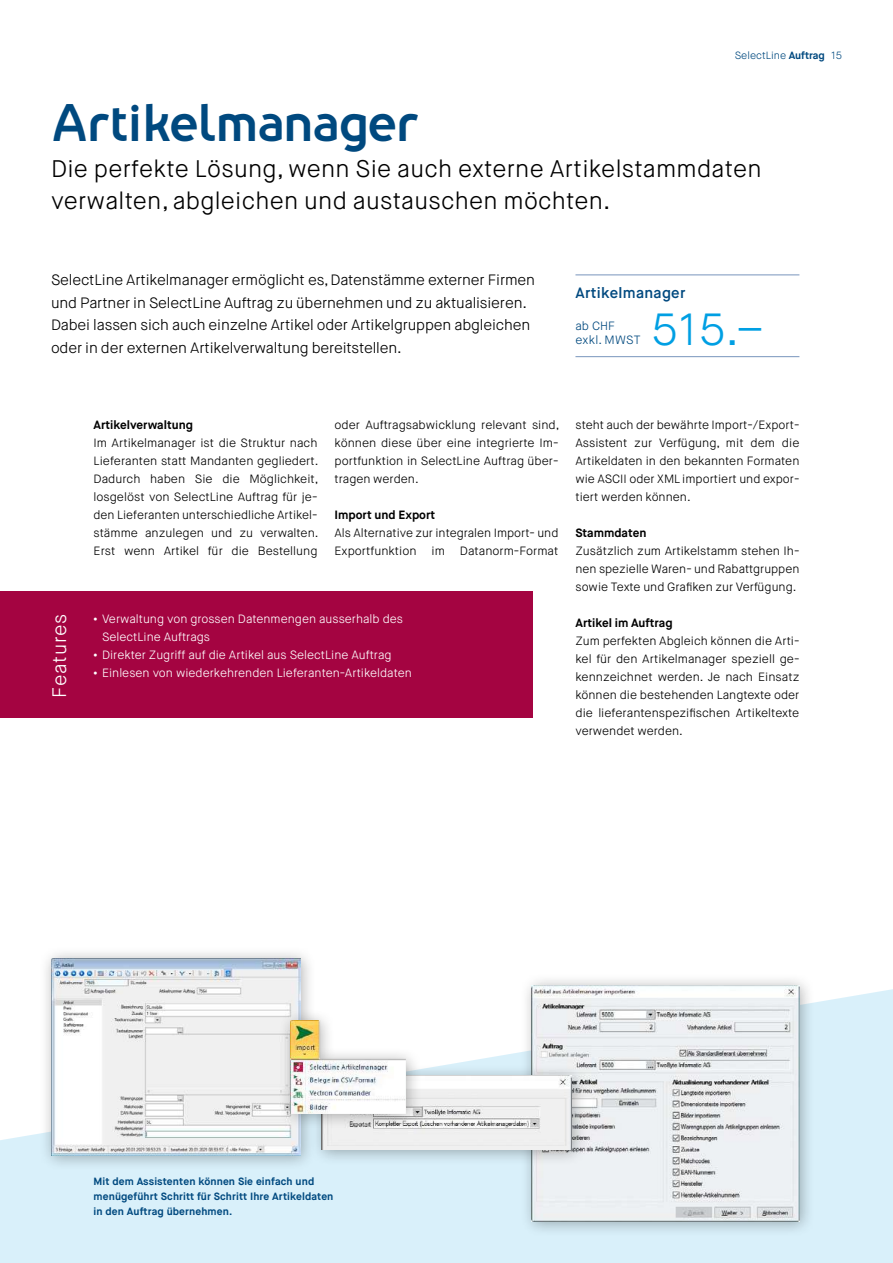
<style>
.page{position:relative;width:893px;height:1263px;background:#fff}
.page>*{position:absolute;margin:0;border:0;box-sizing:border-box;transform-origin:0 0}
.t1{font:700 48px "Nevo";letter-spacing:-.01em;color:#00497f}
.t2{font:300 45px "Maison Neue";color:#009fe3}
.t3{font:300 24px/31.5px "Maison Neue";letter-spacing:.01em;color:#000}
.t4{font:300 19.5px "Maison Neue";letter-spacing:.04em;color:#fff}
.t5{font:300 15px/22.5px "Maison Neue";letter-spacing:-.01em;color:#000}
.t6{font:600 15px "Maison Neue";letter-spacing:.02em;color:#00497f}
.t7{font:300 12px/18px "Maison Neue";color:#000;text-align:justify}
.t8{font:300 12px/18px "Maison Neue";color:#fff}
.t9{font:700 12px "Maison Neue";color:#000}
.t10{font:300 12px/13.5px "Maison Neue";letter-spacing:.01em;color:#00497f}
.t11{font:700 10.5px/15px "Maison Neue";letter-spacing:.01em;color:#00497f}
.t12{font:300 10.5px "Maison Neue";color:#00497f}
.s1{font-weight:700}
</style>
<div class="page">
<div style="left:0;top:591px;width:533px;height:126px;background:#a40441"></div>
<hr style="left:575px;top:275px;width:224px;height:1px;background:#7895bc">
<hr style="left:575px;top:356px;width:224px;height:1px;background:#7895bc">
<svg style="left:0;top:989px;width:893px;height:274px;fill:#d9f0fa"></svg>
<div style="left:520px;top:973px;width:296px;height:264px;background:#000;opacity:.3"></div>
<img style="left:532px;top:985px;width:267px;height:236px">
<div style="left:39px;top:946px;width:278px;height:226px;background:#000;opacity:.3"></div>
<img style="left:51px;top:958px;width:249px;height:197px">
<div style="left:309px;top:1063px;width:279px;height:103px;background:#000;opacity:.3"></div>
<img style="left:321px;top:1075px;width:251px;height:74px">
<div style="left:278px;top:1009px;width:144px;height:120px;background:#000;opacity:.3"></div>
<img style="left:290px;top:1020px;width:116px;height:93px">
<p class="t12" style="left:735px;top:49px;width:92px">SelectLine <span class="s1">Auftrag</span></p>
<p class="t12" style="left:831px;top:49px;width:12px">15</p>
<h1 class="t1" style="left:51px;top:94px;width:370px">Artikelmanager</h1>
<h3 class="t3" style="left:51px;top:153px;width:712px">Die perfekte Lösung, wenn Sie auch externe Artikelstammdaten verwalten, abgleichen und austauschen möchten.</h3>
<p class="t5" style="left:51px;top:269px;width:486px">SelectLine Artikelmanager ermöglicht es, Datenstämme externer Firmen und Partner in SelectLine Auftrag zu übernehmen und zu aktualisieren.<br>Dabei lassen sich auch einzelne Artikel oder Artikelgruppen abgleichen oder in der externen Artikelverwaltung bereitstellen.</p>
<p class="t6" style="left:575px;top:284px;width:112px">Artikelmanager</p>
<p class="t10" style="left:575px;top:319px;width:67px">ab CHF exkl. MWST</p>
<h2 class="t2" style="left:651px;top:301px;width:114px">515.–</h2>
<h3 class="t4" style="left:47px;top:698px;width:86px;rotate:-90deg">Features</h3>
<p class="t9" style="left:94px;top:417px;width:101px">Artikelverwaltung</p>
<p class="t7" style="left:94px;top:434px;width:227px">Im Artikelmanager ist die Struktur nach Lieferanten statt Mandanten gegliedert.<br>Dadurch haben Sie die Möglichkeit, losgelöst von SelectLine Auftrag für je&shy;den Lieferanten unterschiedliche Artikel&shy;stämme anzulegen und zu verwalten.<br>Erst wenn Artikel für die Bestellung</p>
<p class="t7" style="left:334px;top:416px;width:227px">oder Auftragsabwicklung relevant sind, können diese über eine integrierte Im&shy;portfunktion in SelectLine Auftrag über&shy;tragen werden.</p>
<p class="t9" style="left:334px;top:507px;width:102px">Import und Export</p>
<p class="t7" style="left:334px;top:524px;width:225px">Als Alternative zur integralen Import- und<br>Exportfunktion im Datanorm-Format</p>
<p class="t8" style="left:102px;top:610px;width:303px;text-indent:-9px"><span class="s1">•</span> Verwaltung von grossen Datenmengen ausserhalb des<br>SelectLine Auftrags</p>
<p class="t8" style="left:94px;top:646px;width:300px"><span class="s1">•</span> Direkter Zugriff auf die Artikel aus SelectLine Auftrag</p>
<p class="t8" style="left:94px;top:664px;width:320px"><span class="s1">•</span> Einlesen von wiederkehrenden Lieferanten-Artikeldaten</p>
<p class="t7" style="left:575px;top:416px;width:225px">steht auch der bewährte Import-/Export-Assistent zur Verfügung, mit dem die Artikeldaten in den bekannten Formaten wie ASCII oder XML importiert und expor&shy;tiert werden können.</p>
<p class="t9" style="left:575px;top:525px;width:73px">Stammdaten</p>
<p class="t7" style="left:575px;top:542px;width:225px">Zusätzlich zum Artikelstamm stehen Ih&shy;nen spezielle Waren- und Rabattgruppen sowie Texte und Grafiken zur Verfügung.</p>
<p class="t9" style="left:575px;top:615px;width:99px">Artikel im Auftrag</p>
<p class="t7" style="left:575px;top:632px;width:225px">Zum perfekten Abgleich können die Arti&shy;kel für den Artikelmanager speziell ge&shy;kennzeichnet werden. Je nach Einsatz können die bestehenden Langtexte oder die lieferantenspezifischen Artikeltexte verwendet werden.</p>
<p class="t11" style="left:94px;top:1174px;width:241px">Mit dem Assistenten können Sie einfach und menügeführt Schritt für Schritt Ihre Artikeldaten in den Auftrag übernehmen.</p>
</div>
